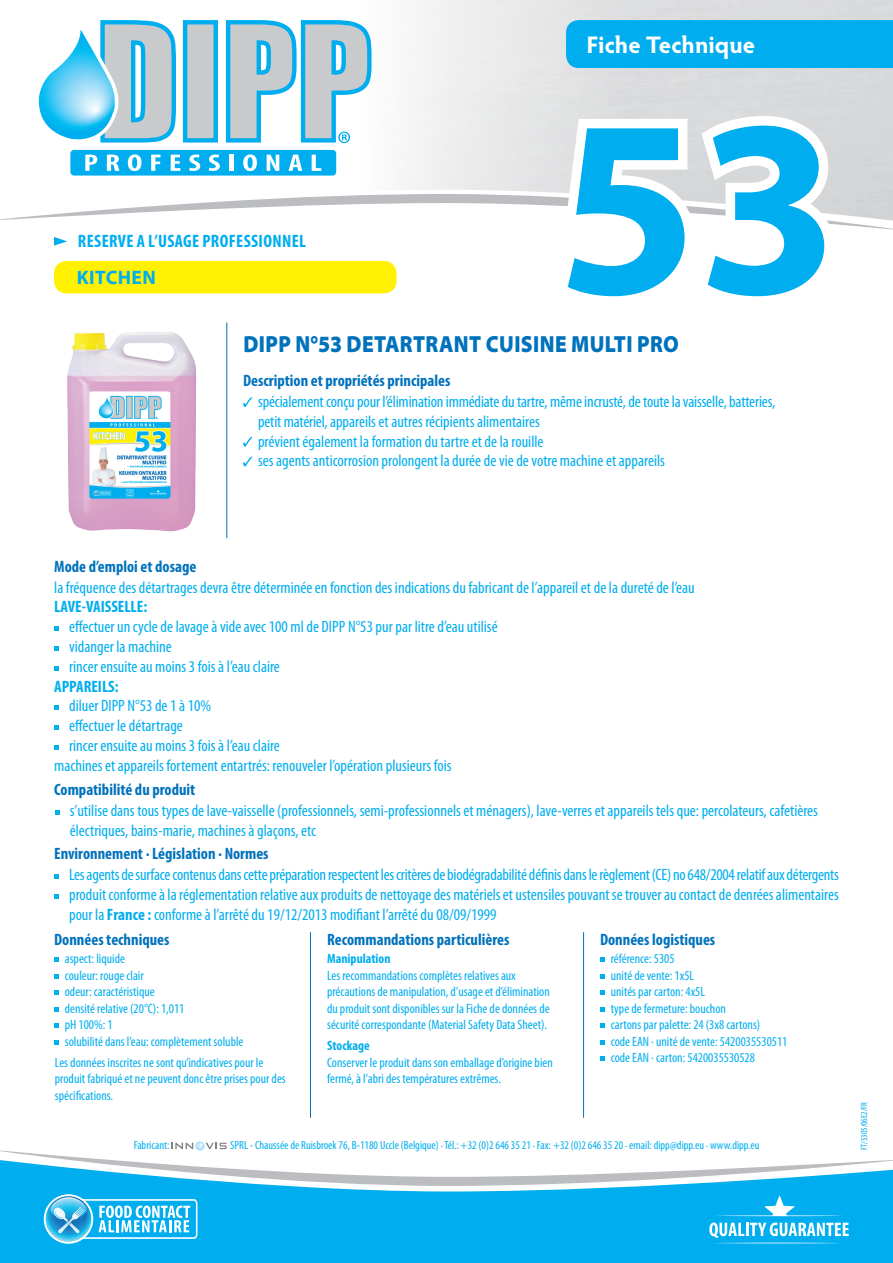
<style>
.page{position:relative;width:893px;height:1263px;background:#fff}
.page>*{position:absolute;margin:0;border:0;box-sizing:border-box;transform-origin:0 0}
.t1{font:700 253.95px "Myriad Pro";color:#00aeef}
.t2{font:700 24px "Hypatia Sans Pro";color:#fff}
.t3{font:900 semi-expanded 23.4px "Myriad Pro";letter-spacing:.02em;color:#0072bc;scale:.83 1}
.t4{font:700 19.5px "Myriad Pro";letter-spacing:.02em;color:#00aeef}
.t5{font:700 condensed 18px "Myriad Pro";letter-spacing:.02em;color:#00aeef}
.t6{font:condensed 16.5px/19.8px "Myriad Pro";color:#00aeef}
.t7{font:700 condensed 16.5px "Myriad Pro";color:#0072bc}
.t8{font:700 condensed 16.5px "Myriad Pro";color:#00aeef}
.t9{font:condensed 13.5px/16.5px "Myriad Pro";color:#00aeef}
.t10{font:700 condensed 13.5px "Myriad Pro";color:#00aeef}
.t11{font:condensed 11.85px "Myriad Pro";color:#00aeef}
.t12{font:condensed 9px "Myriad Pro";color:#00aeef}
.s1{font-weight:700}
</style>
<div class="page">
<div style="left:0;top:1186px;width:893px;height:77px;background:#00aeef"></div>
<svg style="left:0;top:20px;width:893px;height:274px"></svg>
<svg style="left:715px;top:1195px;width:129px;height:21px;background:#1bb6f0"></svg>
<svg style="left:709px;top:1222px;width:140px;height:21px"></svg>
<hr style="left:226px;top:322px;width:1px;height:216px;background:#0072bc">
<svg style="left:54px;top:958px;width:4px;height:4px"></svg>
<svg style="left:54px;top:974px;width:4px;height:4px"></svg>
<svg style="left:54px;top:991px;width:4px;height:4px"></svg>
<svg style="left:54px;top:1007px;width:4px;height:4px"></svg>
<svg style="left:54px;top:1024px;width:4px;height:4px"></svg>
<svg style="left:54px;top:1040px;width:4px;height:4px"></svg>
<hr style="left:583px;top:932px;width:1px;height:186px;background:#0072bc">
<hr style="left:310px;top:932px;width:1px;height:186px;background:#0072bc">
<svg style="left:600px;top:958px;width:4px;height:4px"></svg>
<svg style="left:600px;top:974px;width:4px;height:4px"></svg>
<svg style="left:600px;top:991px;width:4px;height:4px"></svg>
<svg style="left:600px;top:1007px;width:4px;height:4px"></svg>
<svg style="left:600px;top:1024px;width:4px;height:4px"></svg>
<svg style="left:600px;top:1040px;width:4px;height:4px"></svg>
<svg style="left:600px;top:1057px;width:4px;height:4px"></svg>
<svg style="left:243px;top:397px;width:9px;height:10px"></svg>
<svg style="left:243px;top:437px;width:9px;height:10px"></svg>
<svg style="left:243px;top:457px;width:9px;height:9px"></svg>
<svg style="left:54px;top:874px;width:4px;height:5px"></svg>
<svg style="left:54px;top:894px;width:4px;height:4px"></svg>
<svg style="left:54px;top:626px;width:4px;height:5px"></svg>
<svg style="left:54px;top:646px;width:4px;height:5px"></svg>
<svg style="left:54px;top:666px;width:4px;height:4px"></svg>
<svg style="left:54px;top:706px;width:4px;height:4px"></svg>
<svg style="left:54px;top:725px;width:4px;height:5px"></svg>
<svg style="left:54px;top:745px;width:4px;height:5px"></svg>
<img style="left:67px;top:332px;width:130px;height:200px">
<svg style="left:55px;top:811px;width:4px;height:4px"></svg>
<div style="left:54px;top:261px;width:343px;height:32px;background:#fff101;border-radius:13px"></div>
<svg style="left:44px;top:1194px;width:153px;height:50px;background:#4dc2ef"></svg>
<svg style="left:0;top:1141px;width:893px;height:45px"></svg>
<p class="t5" style="left:78px;top:230px;width:230px">RESERVE A L’USAGE PROFESSIONNEL</p>
<p class="t4" style="left:77px;top:265px;width:80px">KITCHEN</p>
<p class="t2" style="left:587px;top:28px;width:170px">Fiche Technique</p>
<p class="t1" style="left:557px;top:42px;width:283px">53</p>
<p class="t3" style="left:243px;top:330px;width:526px">DIPP N°53 DETARTRANT CUISINE MULTI PRO</p>
<p class="t7" style="left:243px;top:370px;width:209px">Description et propriétés principales</p>
<p class="t6" style="left:258px;top:391px;width:519px">spécialement conçu pour l’élimination immédiate du tartre, même incrusté, de toute la vaisselle, batteries,</p>
<p class="t6" style="left:258px;top:411px;width:283px">petit matériel, appareils et autres récipients alimentaires</p>
<p class="t6" style="left:258px;top:431px;width:287px">prévient également la formation du tartre et de la rouille</p>
<p class="t6" style="left:258px;top:451px;width:408px">ses agents anticorrosion prolongent la durée de vie de votre machine et appareils</p>
<p class="t7" style="left:54px;top:556px;width:144px">Mode d’emploi et dosage</p>
<p class="t6" style="left:54px;top:577px;width:642px">la fréquence des détartrages devra être déterminée en fonction des indications du fabricant de l’appareil et de la dureté de l’eau</p>
<p class="t8" style="left:54px;top:597px;width:95px">LAVE-VAISSELLE:</p>
<p class="t6" style="left:69px;top:617px;width:430px">effectuer un cycle de lavage à vide avec 100 ml de DIPP N°53 pur par litre d’eau utilisé</p>
<p class="t6" style="left:69px;top:636px;width:104px">vidanger la machine</p>
<p class="t6" style="left:69px;top:656px;width:212px">rincer ensuite au moins 3 fois à l’eau claire</p>
<p class="t8" style="left:54px;top:676px;width:66px">APPAREILS:</p>
<p class="t6" style="left:69px;top:696px;width:144px">diluer DIPP N°53 de 1 à 10%</p>
<p class="t6" style="left:69px;top:716px;width:115px">effectuer le détartrage</p>
<p class="t6" style="left:69px;top:735px;width:212px">rincer ensuite au moins 3 fois à l’eau claire</p>
<p class="t6" style="left:54px;top:755px;width:399px">machines et appareils fortement entartrés: renouveler l’opération plusieurs fois</p>
<p class="t7" style="left:54px;top:779px;width:143px">Compatibilité du produit</p>
<p class="t6" style="left:70px;top:801px;width:750px">s’utilise dans tous types de lave-vaisselle (professionnels, semi-professionnels et ménagers), lave-verres et appareils tels que: percolateurs, cafetières électriques, bains-marie, machines à glaçons, etc</p>
<p class="t7" style="left:54px;top:843px;width:216px">Environnement . Législation . Normes</p>
<p class="t6" style="left:69px;top:865px;width:771px">Les agents de surface contenus dans cette préparation respectent les critères de biodégradabilité définis dans le règlement (CE) no 648/2004 relatif aux détergents</p>
<p class="t6" style="left:69px;top:884px;width:771px">produit conforme à la réglementation relative aux produits de nettoyage des matériels et ustensiles pouvant se trouver au contact de denrées alimentaires</p>
<p class="t6" style="left:69px;top:904px;width:429px">pour la <span class="s1">France :</span> conforme à l’arrêté du 19/12/2013 modifiant l’arrêté du 08/09/1999</p>
<p class="t7" style="left:54px;top:929px;width:117px">Données techniques</p>
<p class="t7" style="left:327px;top:929px;width:184px">Recommandations particulières</p>
<p class="t7" style="left:600px;top:929px;width:117px">Données logistiques</p>
<p class="t9" style="left:65px;top:950px;width:62px">aspect: liquide</p>
<p class="t9" style="left:65px;top:967px;width:80px">couleur: rouge clair</p>
<p class="t9" style="left:65px;top:983px;width:91px">odeur: caractéristique</p>
<p class="t9" style="left:65px;top:1000px;width:121px">densité relative (20°C): 1,011</p>
<p class="t9" style="left:65px;top:1016px;width:49px">pH 100%: 1</p>
<p class="t9" style="left:65px;top:1033px;width:180px">solubilité dans l’eau: complètement soluble</p>
<p class="t9" style="left:611px;top:950px;width:65px">référence: 5305</p>
<p class="t9" style="left:611px;top:967px;width:85px">unité de vente: 1x5L</p>
<p class="t9" style="left:611px;top:983px;width:96px">unités par carton: 4x5L</p>
<p class="t9" style="left:611px;top:1000px;width:117px">type de fermeture: bouchon</p>
<p class="t9" style="left:611px;top:1016px;width:151px">cartons par palette: 24 (3x8 cartons)</p>
<p class="t9" style="left:611px;top:1033px;width:178px">code EAN . unité de vente: 5420035530511</p>
<p class="t9" style="left:611px;top:1049px;width:146px">code EAN . carton: 5420035530528</p>
<p class="t10" style="left:327px;top:950px;width:65px">Manipulation</p>
<p class="t9" style="left:327px;top:967px;width:224px">Les recommandations complètes relatives aux précautions de manipulation, d’usage et d’élimination du produit sont disponibles sur la Fiche de données de sécurité correspondante (Material Safety Data Sheet).</p>
<p class="t10" style="left:327px;top:1037px;width:44px">Stockage</p>
<p class="t9" style="left:327px;top:1054px;width:227px">Conserver le produit dans son emballage d’origine bien fermé, à l’abri des températures extrêmes.</p>
<p class="t9" style="left:55px;top:1054px;width:232px">Les données inscrites ne sont qu’indicatives pour le produit fabriqué et ne peuvent donc être prises pour des spécifications.</p>
<p class="t11" style="left:134px;top:1138px;width:37px">Fabricant:</p>
<p class="t11" style="left:230px;top:1138px;width:531px">SPRL - Chaussée de Ruisbroek 76, B-1180 Uccle (Belgique) . Tél.: +32 (0)2 646 35 21 . Fax: +32 (0)2 646 35 20 . email: dipp@dipp.eu . www.dipp.eu</p>
<p class="t12" style="left:859px;top:1150px;width:50px;rotate:-90deg">FT/5305/06E2/FR</p>
</div>
